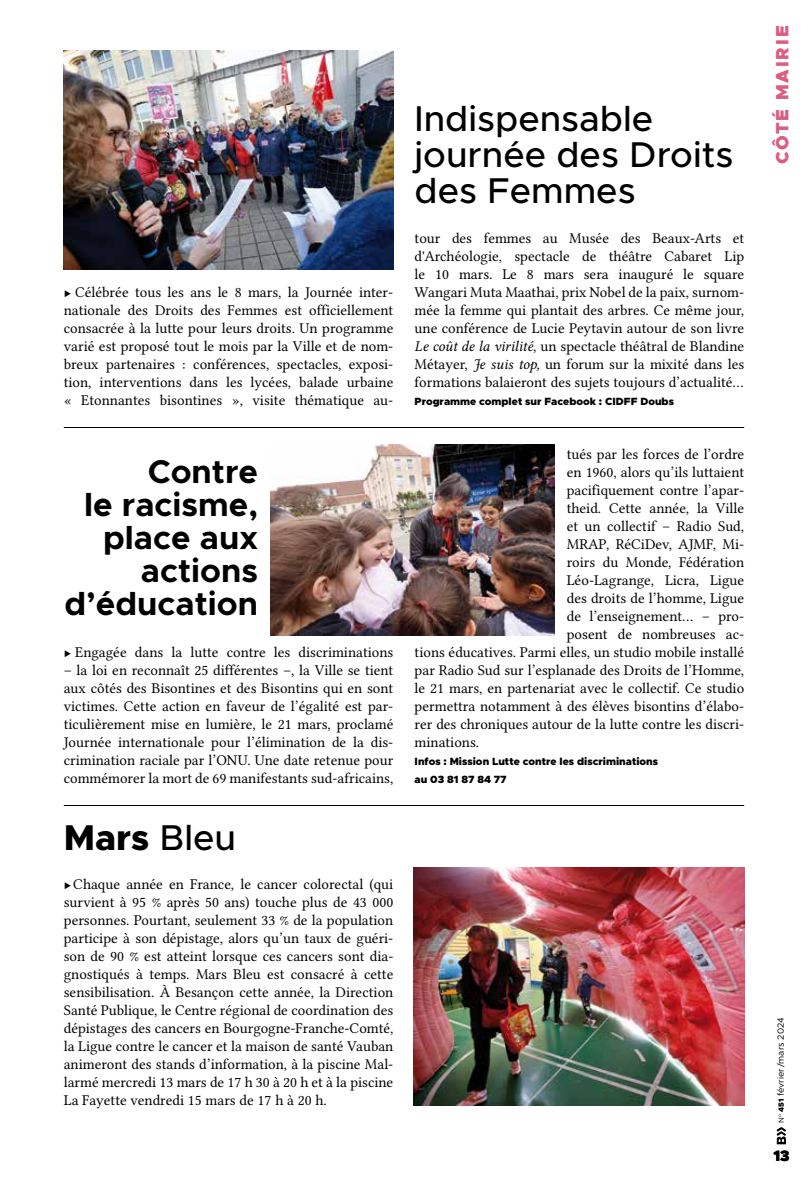
<style>
.page{position:relative;width:808px;height:1191px;background:#fff}
.page>*{position:absolute;margin:0;border:0;box-sizing:border-box;transform-origin:0 0}
.t1{font:500 36px/36px "Metropolis";color:#000}
.t2{font:800 36px "Metropolis";color:#000}
.t3{font:700 33px/33px "Metropolis";color:#000;text-align:right}
.t4{font:900 18px "Metropolis";letter-spacing:.1em;color:#da5e81}
.t5{font:15px/18px "Lin Libertine O";color:#000;text-align:justify}
.t6{font:900 15px "Metropolis";color:#000}
.t7{font:900 10.5px/18px "Metropolis";color:#000}
.t8{font:9px "Metropolis";color:#000}
.s1{font-weight:500}
.s2{font-family:"Lin Libertine OI"}
.s3{font-size:7.5px}
.s4{font-weight:900;font-size:7.5px}
</style>
<div class="page">
<svg style="left:777px;top:1127px;width:9px;height:17px"></svg>
<hr style="left:64px;top:427px;width:680px;height:1px;background:#000">
<hr style="left:64px;top:805px;width:680px;height:1px;background:#000">
<img style="left:64px;top:51px;width:329px;height:219px">
<img style="left:270px;top:444px;width:284px;height:191px">
<img style="left:414px;top:867px;width:330px;height:239px">
<p class="t5" style="left:64px;top:283px;width:331px">▶ Célébrée tous les ans le 8 mars, la Journée inter&shy;nationale des Droits des Femmes est officiellement consacrée à la lutte pour leurs droits. Un programme varié est proposé tout le mois par la Ville et de nom&shy;breux partenaires : conférences, spectacles, exposi&shy;tion, interventions dans les lycées, balade urbaine « Etonnantes bisontines », visite thématique au-</p>
<h2 class="t3" style="left:64px;top:455px;width:195px">Contre<br>le racisme, place aux actions d’éducation</h2>
<p class="t5" style="left:64px;top:643px;width:331px">▶ Engagée dans la lutte contre les discriminations</p>
<p class="t5" style="left:64px;top:661px;width:331px">– la loi en reconnaît 25 différentes –, la Ville se tient aux côtés des Bisontines et des Bisontins qui en sont victimes. Cette action en faveur de l’égalité est par&shy;ticulièrement mise en lumière, le 21 mars, proclamé Journée internationale pour l’élimination de la dis&shy;crimination raciale par l’ONU. Une date retenue pour commémorer la mort de 69 manifestants sud-africains,</p>
<h1 class="t2" style="left:64px;top:815px;width:174px">Mars <span class="s1">Bleu</span></h1>
<p class="t5" style="left:64px;top:874px;width:331px">▶ Chaque année en France, le cancer colorectal (qui survient à 95 % après 50 ans) touche plus de 43 000 personnes. Pourtant, seulement 33 % de la population participe à son dépistage, alors qu’un taux de guéri&shy;son de 90 % est atteint lorsque ces cancers sont dia&shy;gnostiqués à temps. Mars Bleu est consacré à cette sensibilisation. À Besançon cette année, la Direction Santé Publique, le Centre régional de coordination des dépistages des cancers en Bourgogne-Franche-Comté, la Ligue contre le cancer et la maison de santé Vauban animeront des stands d’information, à la piscine Mal&shy;larmé mercredi 13 mars de 17 h 30 à 20 h et à la piscine La Fayette vendredi 15 mars de 17 h à 20 h.</p>
<h1 class="t1" style="left:415px;top:101px;width:320px">Indispensable journée des Droits des Femmes</h1>
<p class="t5" style="left:415px;top:229px;width:331px">tour des femmes au Musée des Beaux-Arts et d'Archéologie, spectacle de théâtre Cabaret Lip le 10 mars. Le 8 mars sera inauguré le square Wangari Muta Maathai, prix Nobel de la paix, surnom&shy;mée la femme qui plantait des arbres. Ce même jour, une conférence de Lucie Peytavin autour de son livre <span class="s2">Le coût de la virilité</span>, un spectacle théâtral de Blandine Métayer, <span class="s2">Je suis top,</span> un forum sur la mixité dans les formations balaieront des sujets toujours d’actualité…</p>
<p class="t7" style="left:415px;top:392px;width:261px">Programme complet sur Facebook : CIDFF Doubs</p>
<p class="t5" style="left:567px;top:445px;width:179px">tués par les forces de l’ordre</p>
<p class="t5" style="left:567px;top:463px;width:179px">en 1960, alors qu’ils luttaient</p>
<p class="t5" style="left:567px;top:481px;width:179px">pacifiquement contre l’apar-</p>
<p class="t5" style="left:567px;top:499px;width:179px">theid. Cette année, la Ville</p>
<p class="t5" style="left:567px;top:517px;width:179px">et un collectif – Radio Sud,</p>
<p class="t5" style="left:567px;top:535px;width:179px">MRAP, RéCiDev, AJMF, Mi-</p>
<p class="t5" style="left:567px;top:553px;width:179px">roirs du Monde, Fédération</p>
<p class="t5" style="left:567px;top:571px;width:179px">Léo-Lagrange, Licra, Ligue</p>
<p class="t5" style="left:567px;top:589px;width:179px">des droits de l’homme, Ligue</p>
<p class="t5" style="left:567px;top:607px;width:179px">de l’enseignement… – pro-</p>
<p class="t5" style="left:567px;top:625px;width:179px">posent de nombreuses ac-</p>
<p class="t5" style="left:415px;top:643px;width:331px">tions éducatives. Parmi elles, un studio mobile installé</p>
<p class="t5" style="left:415px;top:661px;width:331px">par Radio Sud sur l’esplanade des Droits de l’Homme,</p>
<p class="t5" style="left:415px;top:679px;width:331px">le 21 mars, en partenariat avec le collectif. Ce studio</p>
<p class="t5" style="left:415px;top:697px;width:331px">permettra notamment à des élèves bisontins d’élabo-</p>
<p class="t5" style="left:415px;top:715px;width:331px">rer des chroniques autour de la lutte contre les discri-</p>
<p class="t5" style="left:415px;top:733px;width:66px">minations.</p>
<p class="t7" style="left:415px;top:752px;width:245px">Infos : Mission Lutte contre les discriminations au 03 81 87 84 77</p>
<p class="t4" style="left:771px;top:164px;width:140px;rotate:-90deg">CÔTÉ MAIRIE</p>
<p class="t8" style="left:775px;top:1122px;width:107px;rotate:-90deg"><span class="s3">N</span><sup>o</sup> <span class="s4">451</span> février /mars 2024</p>
<p class="t6" style="left:773px;top:1145px;width:18px">13</p>
</div>
